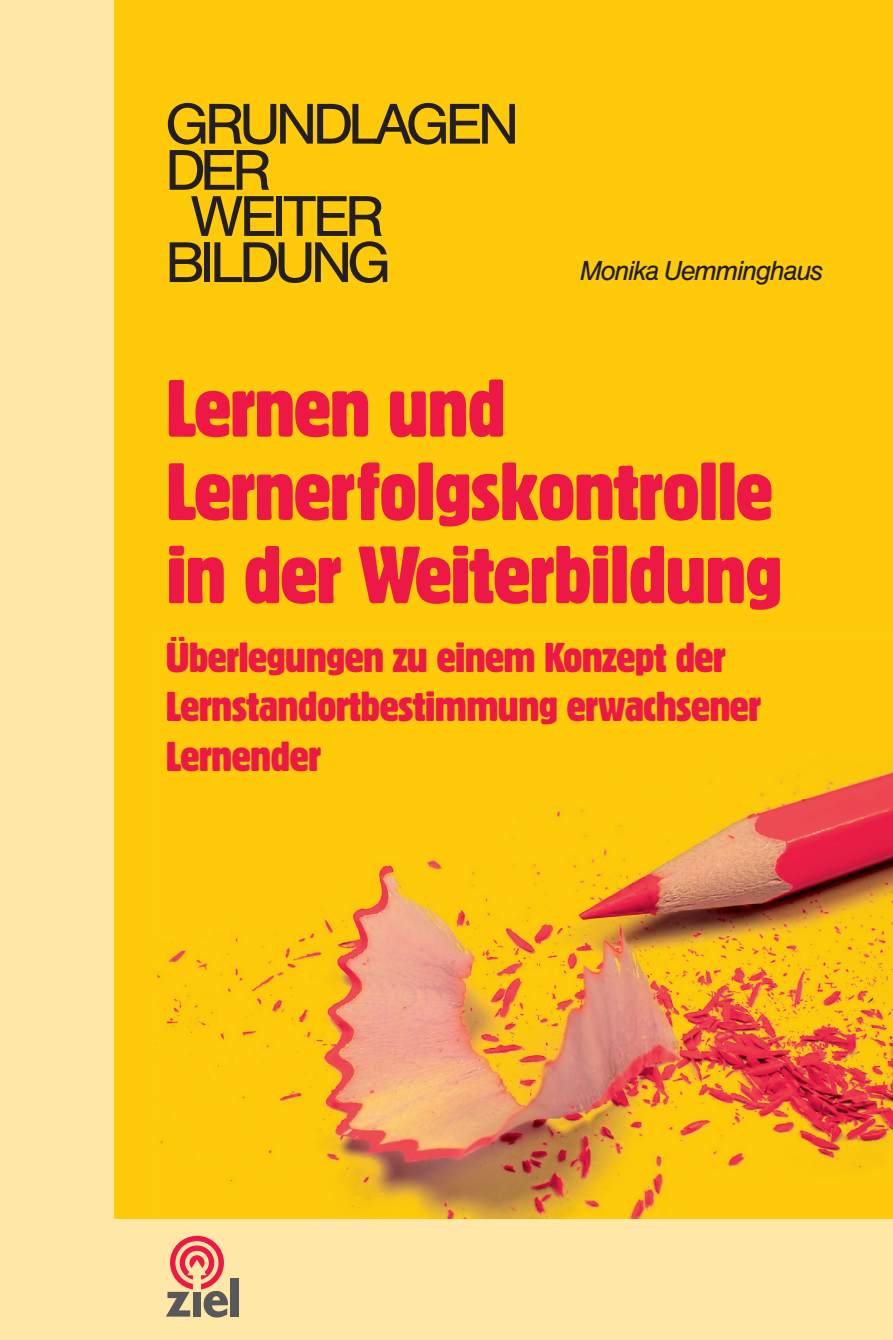
<style>
.page{position:relative;width:893px;height:1340px;background:#fff}
.page>*{position:absolute;margin:0;border:0;box-sizing:border-box;transform-origin:0 0}
.t1{font:78.75px/83.2px "Gothic 821 Condensed BT";letter-spacing:-.03em;color:#ed1845;scale:1.2 1}
.t2{font:56.25px "Helvetica BQ";letter-spacing:-.06em;color:#231f20;scale:1.05 1}
.t3{font:40.5px/49.5px "Gothic 821 Condensed BT";letter-spacing:-.03em;color:#ed1845;scale:1.2 1}
.t4{font:italic 27px "Helvetica BQ";letter-spacing:-.04em;color:#231f20}
</style>
<div class="page">
<div style="left:0;top:0;width:893px;height:1339px;background:#ffe7a7"></div>
<div style="left:115px;top:0;width:778px;height:1218px;background:#feca0a"></div>
<svg style="left:166px;top:1235px;width:62px;height:82px"></svg>
<div style="left:230px;top:1278px;width:9px;height:38px;background:#57585a"></div>
<img style="left:154px;top:770px;width:739px;height:448px">
<h2 class="t2" style="left:166px;top:93px;width:338px">GRUNDLAGEN</h2>
<h2 class="t2" style="left:166px;top:139px;width:102px">DER</h2>
<h2 class="t2" style="left:191px;top:185px;width:185px">WEITER</h2>
<h2 class="t2" style="left:166px;top:232px;width:216px">BILDUNG</h2>
<p class="t4" style="left:580px;top:255px;width:244px">Monika Uemminghaus</p>
<h1 class="t1" style="left:166px;top:366px;width:516px">Lernen und<br>Lernerfolgskontrolle in der Weiterbildung</h1>
<p class="t3" style="left:166px;top:632px;width:498px">Überlegungen zu einem Konzept der<br>Lernstandortbestimmung erwachsener<br>Lernender</p>
</div>
